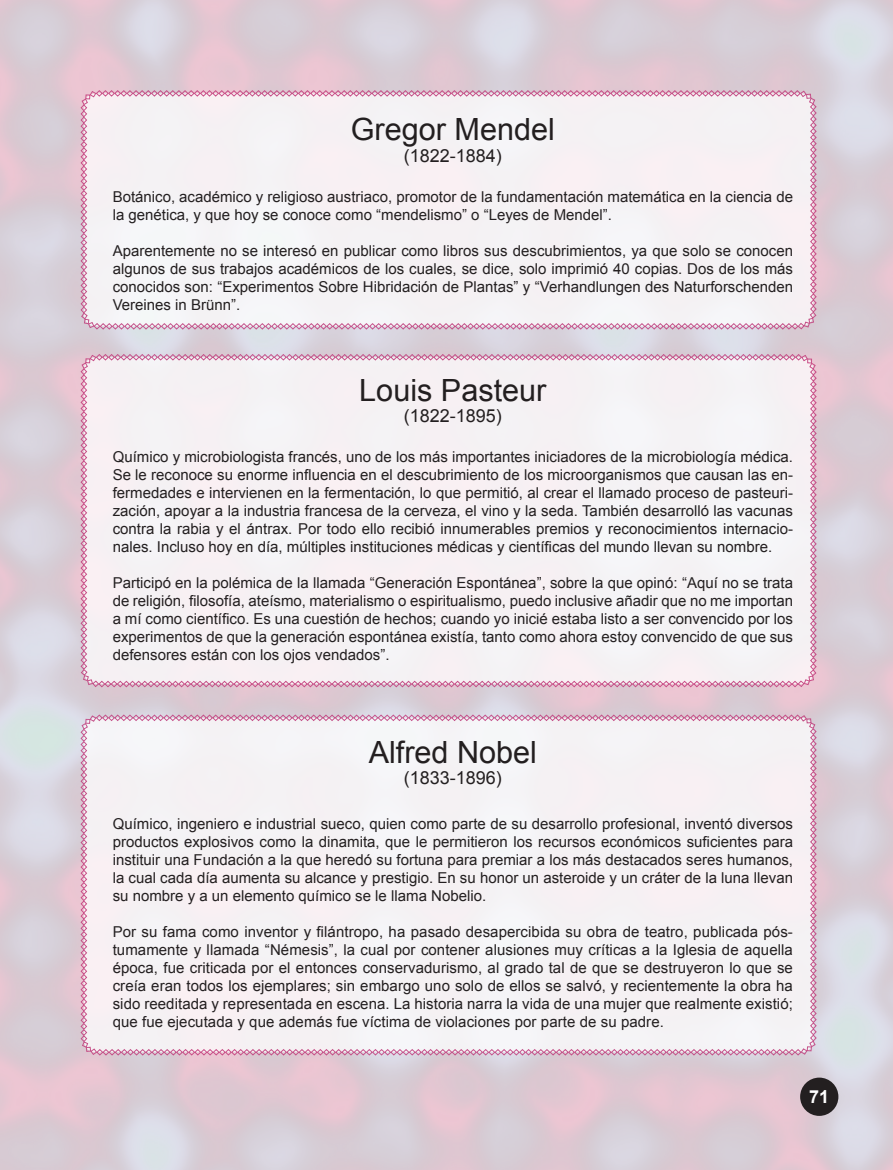
<style>
.page{position:relative;width:893px;height:1170px;background:#fff}
.page>*{position:absolute;margin:0;border:0;box-sizing:border-box;transform-origin:0 0}
.t1{font:30.6px "Arial";color:#231f20}
.t2{font:18px "Arial";color:#231f20}
.t3{font:700 18px "Arial";color:#fff}
.t4{font:15px/18px "Arial";color:#231f20;text-align:justify}
</style>
<div class="page">
<img style="left:0;top:0;width:893px;height:1169px">
<div style="left:80px;top:90px;width:737px;height:240px;background:#f5f1f3"></div>
<div style="left:80px;top:354px;width:737px;height:333px;background:#f5f1f3"></div>
<div style="left:80px;top:714px;width:737px;height:341px;background:#f5f1f3"></div>
<div style="left:800px;top:1077px;width:38px;height:38px;background:#231f20;border-radius:50%"></div>
<h1 class="t1" style="left:351px;top:109px;width:206px">Gregor Mendel</h1>
<p class="t2" style="left:404px;top:144px;width:100px">(1822-1884)</p>
<p class="t4" style="left:113px;top:187px;width:682px">Botánico, académico y religioso austriaco, promotor de la fundamentación matemática en la ciencia de la genética, y que hoy se conoce como “mendelismo” o “Leyes de Mendel”.</p>
<p class="t4" style="left:113px;top:241px;width:682px">Aparentemente no se interesó en publicar como libros sus descubrimientos, ya que solo se conocen algunos de sus trabajos académicos de los cuales, se dice, solo imprimió 40 copias. Dos de los más conocidos son: “Experimentos Sobre Hibridación de Plantas” y “Verhandlungen des Naturforschenden Vereines in Brünn”.</p>
<h1 class="t1" style="left:359px;top:370px;width:189px">Louis Pasteur</h1>
<p class="t2" style="left:404px;top:404px;width:100px">(1822-1895)</p>
<p class="t4" style="left:113px;top:448px;width:682px">Químico y microbiologista francés, uno de los más importantes iniciadores de la microbiología médica.<br>Se le reconoce su enorme influencia en el descubrimiento de los microorganismos que causan las en&shy;fermedades e intervienen en la fermentación, lo que permitió, al crear el llamado proceso de pasteuri&shy;zación, apoyar a la industria francesa de la cerveza, el vino y la seda. También desarrolló las vacunas contra la rabia y el ántrax. Por todo ello recibió innumerables premios y reconocimientos internacio&shy;nales. Incluso hoy en día, múltiples instituciones médicas y científicas del mundo llevan su nombre.</p>
<p class="t4" style="left:113px;top:574px;width:682px">Participó en la polémica de la llamada “Generación Espontánea”, sobre la que opinó: “Aquí no se trata de religión, filosofía, ateísmo, materialismo o espiritualismo, puedo inclusive añadir que no me importan a mí como científico. Es una cuestión de hechos; cuando yo inicié estaba listo a ser convencido por los experimentos de que la generación espontánea existía, tanto como ahora estoy convencido de que sus defensores están con los ojos vendados”.</p>
<h1 class="t1" style="left:369px;top:731px;width:170px">Alfred Nobel</h1>
<p class="t2" style="left:404px;top:766px;width:100px">(1833-1896)</p>
<p class="t4" style="left:113px;top:815px;width:682px">Químico, ingeniero e industrial sueco, quien como parte de su desarrollo profesional, inventó diversos productos explosivos como la dinamita, que le permitieron los recursos económicos suficientes para instituir una Fundación a la que heredó su fortuna para premiar a los más destacados seres humanos, la cual cada día aumenta su alcance y prestigio. En su honor un asteroide y un cráter de la luna llevan su nombre y a un elemento químico se le llama Nobelio.</p>
<p class="t4" style="left:113px;top:923px;width:682px">Por su fama como inventor y filántropo, ha pasado desapercibida su obra de teatro, publicada pós&shy;tumamente y llamada “Némesis”, la cual por contener alusiones muy críticas a la Iglesia de aquella época, fue criticada por el entonces conservadurismo, al grado tal de que se destruyeron lo que se creía eran todos los ejemplares; sin embargo uno solo de ellos se salvó, y recientemente la obra ha sido reeditada y representada en escena. La historia narra la vida de una mujer que realmente existió; que fue ejecutada y que además fue víctima de violaciones por parte de su padre.</p>
<p class="t3" style="left:809px;top:1084px;width:22px">71</p>
</div>
